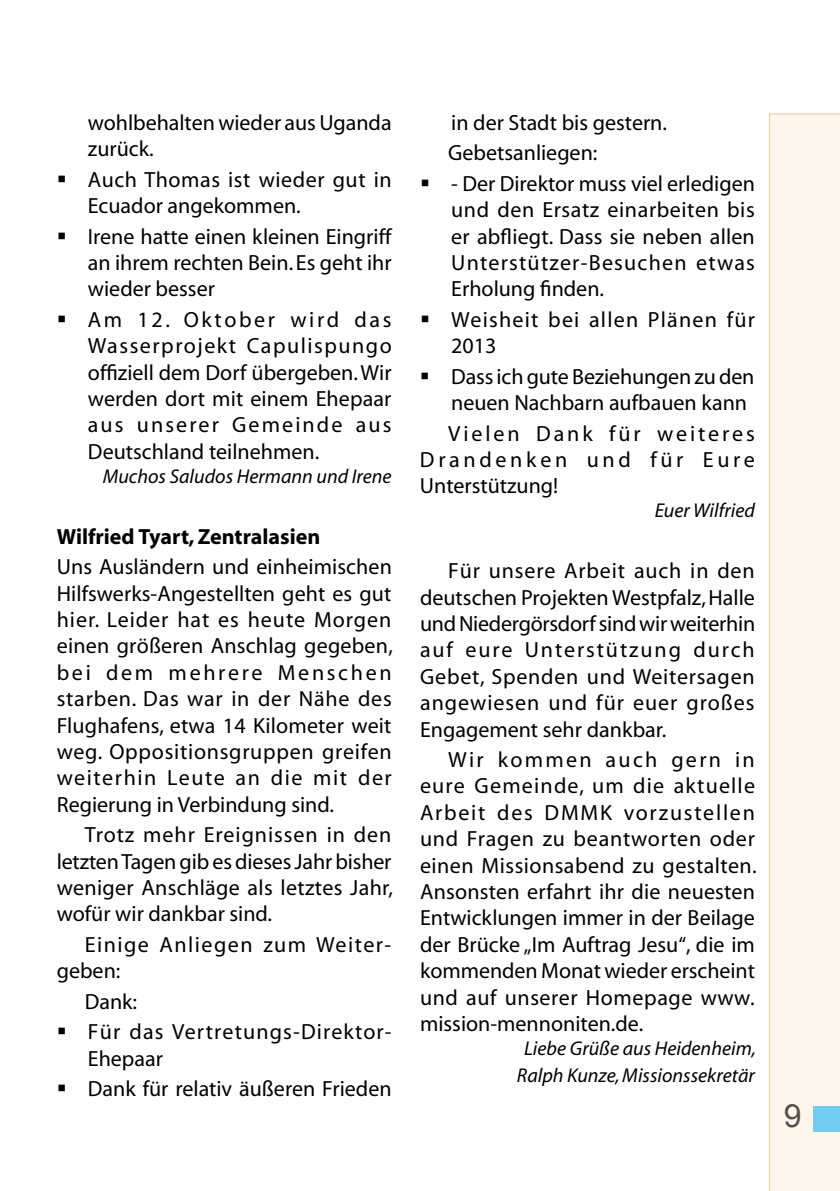
<style>
.page{position:relative;width:840px;height:1191px;background:#fff}
.page>*{position:absolute;margin:0;border:0;box-sizing:border-box;transform-origin:0 0}
.t1{font:32px "Arial";color:#584e4d}
.t2{font:22px/26.4px "Myriad";color:#000;text-align:justify}
.t3{font:22px/26.4px "Myriad";letter-spacing:.02em;color:#000}
.t4{font:22px/30.4px "Myriad";letter-spacing:.05em;color:#000}
.t5{font:22px/26.4px "Myriad";letter-spacing:.07em;color:#000}
.t6{font:22px/26.4px "Myriad";letter-spacing:.055em;color:#000}
.t7{font:700 22px "Myriad";color:#000}
.t8{font:italic 20px/26.4px "Myriad";color:#000;text-align:center}
</style>
<div class="page">
<div style="left:769px;top:113px;width:70px;height:1078px;background:#fdf6ec"></div>
<div style="left:813px;top:1106px;width:26px;height:25px;background:#73cbef"></div>
<p class="t2" style="left:88px;top:110px;width:305px">wohlbehalten wieder aus Uganda zurück.</p>
<p class="t3" style="left:88px;top:167px;width:305px">Auch Thomas ist wieder gut in<br>Ecuador angekommen.</p>
<p class="t2" style="left:88px;top:224px;width:305px">Irene hatte einen kleinen Eingriff an ihrem rechten Bein. Es geht ihr wieder besser</p>
<p class="t2" style="left:88px;top:307px;width:305px">Am 12. Oktober wird das Wasserprojekt Capulispungo offiziell dem Dorf übergeben. Wir werden dort mit einem Ehepaar aus unserer Gemeinde aus Deutschland teilnehmen.</p>
<p class="t8" style="left:103px;top:464px;width:290px">Muchos Saludos Hermann und Irene</p>
<p class="t7" style="left:57px;top:525px;width:265px">Wilfried Tyart, Zentralasien</p>
<p class="t2" style="left:57px;top:554px;width:337px">Uns Ausländern und einheimischen Hilfswerks-Angestellten geht es gut hier. Leider hat es heute Morgen einen größeren Anschlag gegeben, bei dem mehrere Menschen starben. Das war in der Nähe des Flughafens, etwa 14 Kilometer weit weg. Oppositionsgruppen greifen weiterhin Leute an die mit der Regierung in Verbindung sind.</p>
<p class="t2" style="left:57px;top:822px;width:337px;text-indent:28px">Trotz mehr Ereignissen in den letzten Tagen gib es dieses Jahr bisher weniger Anschläge als letztes Jahr, wofür wir dankbar sind.</p>
<p class="t5" style="left:57px;top:932px;width:336px;text-indent:28px">Einige Anliegen zum Weiter&shy;geben:</p>
<p class="t4" style="left:85px;top:987px;width:308px">Dank:<br>Für das Vertretungs-Direktor-</p>
<p class="t2" style="left:88px;top:1044px;width:305px;line-height:30.4px">Ehepaar<br>Dank für relativ äußeren Frieden</p>
<p class="t2" style="left:448px;top:108px;width:220px;line-height:30.4px">in der Stadt bis gestern.<br>Gebetsanliegen:</p>
<p class="t2" style="left:451px;top:171px;width:305px">- Der Direktor muss viel erledigen und den Ersatz einarbeiten bis er abfliegt. Dass sie neben allen Unterstützer-Besuchen etwas Erholung finden.</p>
<p class="t6" style="left:451px;top:307px;width:305px">Weisheit bei allen Plänen für<br>2013</p>
<p class="t2" style="left:451px;top:364px;width:305px">Dass ich gute Beziehungen zu den neuen Nachbarn aufbauen kann</p>
<p class="t2" style="left:420px;top:421px;width:336px;text-indent:28px">Vielen Dank für weiteres Drandenken und für Eure Unterstützung!</p>
<p class="t8" style="left:654px;top:498px;width:102px">Euer Wilfried</p>
<p class="t2" style="left:420px;top:558px;width:336px;text-indent:28px">Für unsere Arbeit auch in den deutschen Projekten Westpfalz, Halle und Niedergörsdorf sind wir weiterhin auf eure Unterstützung durch Gebet, Spenden und Weitersagen angewiesen und für euer großes Engagement sehr dankbar.</p>
<p class="t2" style="left:420px;top:747px;width:338px;text-indent:28px">Wir kommen auch gern in eure Gemeinde, um die aktuelle Arbeit des DMMK vorzustellen und Fragen zu beantworten oder einen Missionsabend zu gestalten.<br>Ansonsten erfahrt ihr die neuesten Entwicklungen immer in der Beilage der Brücke „Im Auftrag Jesu“, die im kommenden Monat wieder erscheint und auf unserer Homepage www. mission-mennoniten.de.</p>
<p class="t8" style="left:516px;top:1036px;width:240px">Liebe Grüße aus Heidenheim,<br>Ralph Kunze, Missionssekretär</p>
<h1 class="t1" style="left:783px;top:1095px;width:19px">9</h1>
</div>
